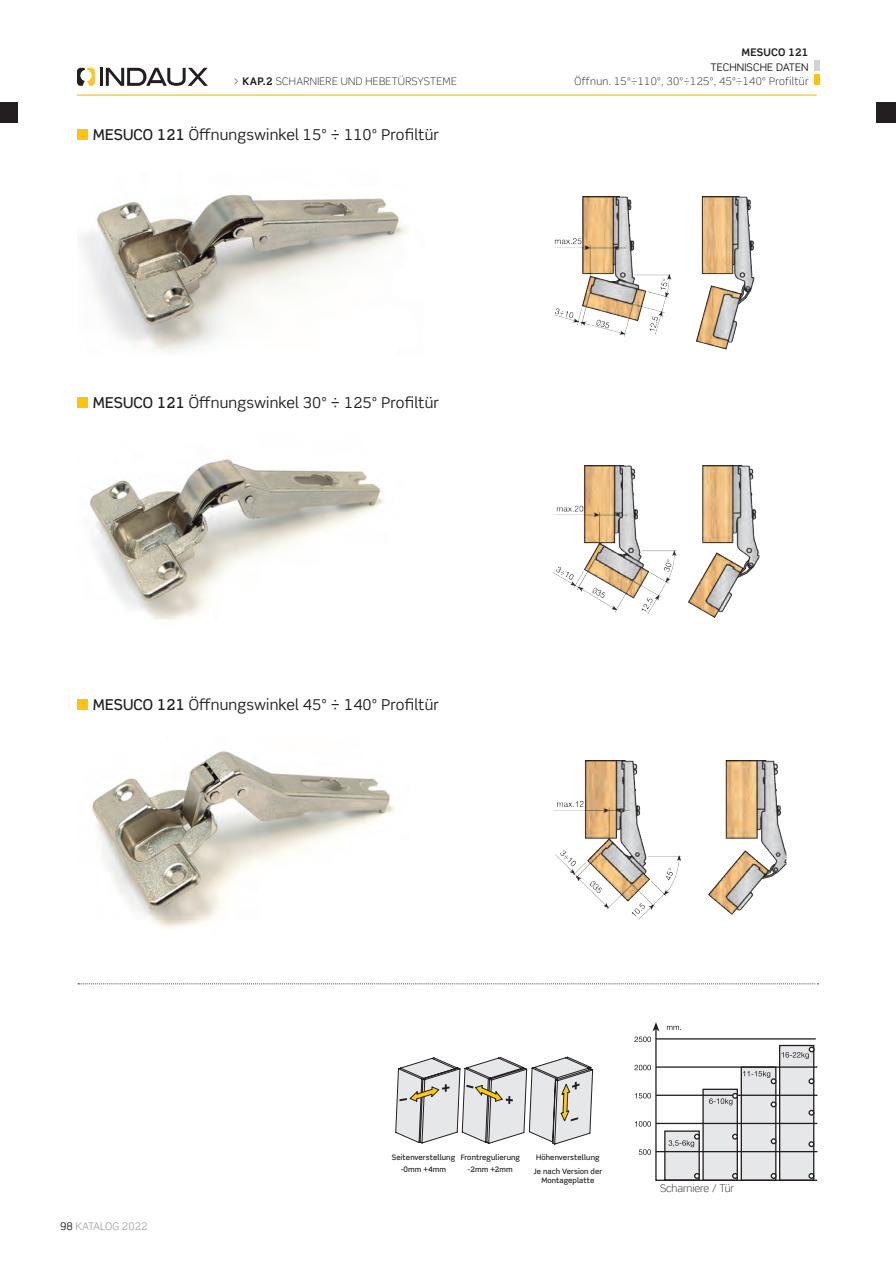
<style>
.page{position:relative;width:896px;height:1265px;background:#fff}
.page>*{position:absolute;margin:0;border:0;box-sizing:border-box;transform-origin:0 0}
.TITULU_2{font:15px "Scene Pro";letter-spacing:.01em;color:#231f20}
.cab__TITULU_2{font:300 10.5px "Scene Pro";letter-spacing:.03em;color:#231f20}
.cab__TITULU_1{font:10.5px "Scene Pro";letter-spacing:.01em;color:#231f20}
.notas{font:300 10.5px "Scene Pro";color:#231f20}
.t1{font:10.5px "Scene Pro";color:#a8a9ad}
.cab__TITULU_Ø{font:700 10.5px "Scene Pro";letter-spacing:.02em;color:#231f20}
.TITULU_3{font:500 7.5px/12px "Scene Pro";letter-spacing:.01em;color:#231f20;text-align:center}
.s1{font-weight:700}
.s2{font-weight:500}
.s3{color:#231f20}
</style>
<div class="page">
<div style="left:814px;top:60px;width:5px;height:11px;background:#d1d2d4"></div>
<div style="left:814px;top:75px;width:5px;height:10px;background:#fec210"></div>
<hr style="left:77px;top:95px;width:739px;height:1px;background:#fec210">
<svg style="left:77px;top:68px;width:18px;height:18px"></svg>
<hr style="left:100px;top:68px;width:3px;height:18px;background:#231f20">
<svg style="left:106px;top:68px;width:102px;height:18px"></svg>
<svg style="left:78px;top:983px;width:740px;height:1px"></svg>
<img style="left:80px;top:194px;width:327px;height:157px">
<img style="left:89px;top:459px;width:294px;height:161px">
<img style="left:92px;top:751px;width:303px;height:178px">
<img style="left:553px;top:196px;width:202px;height:154px">
<img style="left:553px;top:465px;width:206px;height:153px">
<img style="left:553px;top:761px;width:233px;height:158px">
<svg style="left:634px;top:1022px;width:183px;height:159px"></svg>
<div style="left:77px;top:129px;width:11px;height:11px;background:#fec210"></div>
<div style="left:77px;top:397px;width:11px;height:11px;background:#fec210"></div>
<div style="left:77px;top:699px;width:11px;height:10px;background:#fec210"></div>
<svg style="left:395px;top:1057px;width:198px;height:87px"></svg>
<div style="left:876px;top:102px;width:20px;height:21px;background:#231f20"></div>
<div style="left:0;top:102px;width:18px;height:21px;background:#231f20"></div>
<p class="cab__TITULU_Ø" style="left:741px;top:46px;width:69px">MESUCO 121</p>
<p class="cab__TITULU_2" style="left:233px;top:75px;width:225px">&gt; <span class="s1">KAP.2</span> SCHARNIERE UND HEBETÜRSYSTEME</p>
<p class="TITULU_2" style="left:93px;top:125px;width:348px"><span class="s2">MESUCO 121</span> Öffnungswinkel 15º ÷ 110º Profiltür</p>
<p class="TITULU_2" style="left:93px;top:393px;width:348px"><span class="s2">MESUCO 121</span> Öffnungswinkel 30º ÷ 125º Profiltür</p>
<p class="TITULU_2" style="left:93px;top:695px;width:348px"><span class="s2">MESUCO 121</span> Öffnungswinkel 45º ÷ 140º Profiltür</p>
<p class="cab__TITULU_1" style="left:710px;top:60px;width:100px">TECHNISCHE DATEN</p>
<p class="cab__TITULU_2" style="left:574px;top:75px;width:236px">Öffnun. 15º÷110º, 30º÷125º, 45º÷140º Profiltür</p>
<p class="t1" style="left:60px;top:1219px;width:89px"><span class="s3">98</span> KATALOG 2022</p>
<p class="TITULU_3" style="left:392px;top:1151px;width:65px">Seitenverstellung -0mm +4mm</p>
<p class="TITULU_3" style="left:461px;top:1151px;width:61px">Frontregulierung -2mm +2mm</p>
<p class="TITULU_3" style="left:536px;top:1151px;width:65px">Höhenverstellung</p>
<p class="TITULU_3" style="left:533px;top:1166px;width:70px;line-height:9px">Je nach Version der<br>Montageplatte</p>
<p class="notas" style="left:660px;top:1182px;width:76px">Scharniere / Tür</p>
</div>
